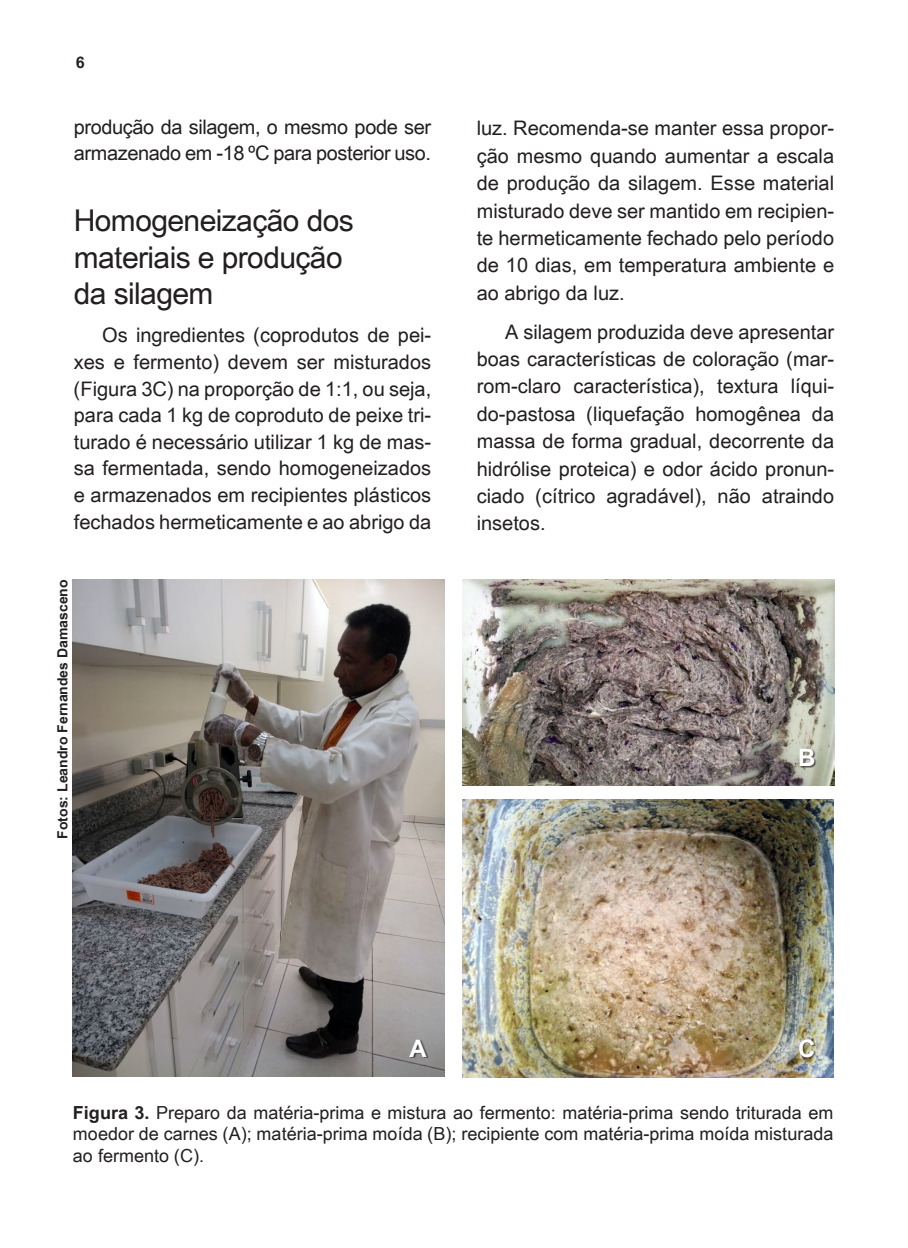
<style>
.page{position:relative;width:908px;height:1248px;background:#fff}
.page>*{position:absolute;margin:0;border:0;box-sizing:border-box;transform-origin:0 0}
.t1{font:30px/36.6px "Arial";letter-spacing:-.02em;color:#231f20}
.t2{font:700 24px "Arial";color:#fff}
.t3{font:20px/27.4px "Arial";color:#231f20;text-align:justify}
.t4{font:20px/26.6px "Arial";letter-spacing:-.02em;color:#231f20}
.t5{font:18px/21.6px "Arial";color:#231f20;text-align:justify}
.t6{font:700 16px "Arial";color:#231f20}
.t7{font:700 14px "Arial";color:#231f20}
.s1{font-weight:700}
</style>
<div class="page">
<img style="left:72px;top:579px;width:372px;height:497px">
<img style="left:462px;top:579px;width:371px;height:206px">
<img style="left:462px;top:799px;width:371px;height:278px">
<div style="left:409px;top:1039px;width:19px;height:19px;background:#231f20;opacity:.75"></div>
<div style="left:799px;top:749px;width:17px;height:18px;background:#231f20;opacity:.75"></div>
<div style="left:799px;top:1039px;width:17px;height:19px;background:#231f20;opacity:.75"></div>
<p class="t6" style="left:76px;top:53px;width:10px">6</p>
<p class="t4" style="left:74px;top:113px;width:359px">produção da silagem, o mesmo pode ser armazenado em -18 ºC para posterior uso.</p>
<h1 class="t1" style="left:74px;top:202px;width:281px">Homogeneização dos materiais e produção da silagem</h1>
<p class="t3" style="left:74px;top:322px;width:359px;line-height:26.6px;text-indent:28px">Os ingredientes (coprodutos de pei&shy;xes e fermento) devem ser misturados (Figura 3C) na proporção de 1:1, ou seja, para cada 1 kg de coproduto de peixe tri&shy;turado é necessário utilizar 1 kg de mas&shy;sa fermentada, sendo homogeneizados e armazenados em recipientes plásticos fechados hermeticamente e ao abrigo da</p>
<p class="t7" style="left:54px;top:838px;width:261px;rotate:-90deg">Fotos: Leandro Fernandes Damasceno</p>
<p class="t3" style="left:476px;top:115px;width:359px">luz. Recomenda-se manter essa propor&shy;ção mesmo quando aumentar a escala de produção da silagem. Esse material misturado deve ser mantido em recipien&shy;te hermeticamente fechado pelo período de 10 dias, em temperatura ambiente e ao abrigo da luz.</p>
<p class="t3" style="left:476px;top:318px;width:359px;text-indent:28px">A silagem produzida deve apresentar boas características de coloração (mar&shy;rom-claro característica), textura líqui&shy;do-pastosa (liquefação homogênea da massa de forma gradual, decorrente da hidrólise proteica) e odor ácido pronun&shy;ciado (cítrico agradável), não atraindo insetos.</p>
<p class="t2" style="left:797px;top:743px;width:19px">B</p>
<p class="t2" style="left:409px;top:1034px;width:19px">A</p>
<p class="t2" style="left:797px;top:1034px;width:19px">C</p>
<p class="t5" style="left:73px;top:1101px;width:761px"><span class="s1">Figura 3.</span> Preparo da matéria-prima e mistura ao fermento: matéria-prima sendo triturada em moedor de carnes (A); matéria-prima moída (B); recipiente com matéria-prima moída misturada ao fermento (C).</p>
</div>
